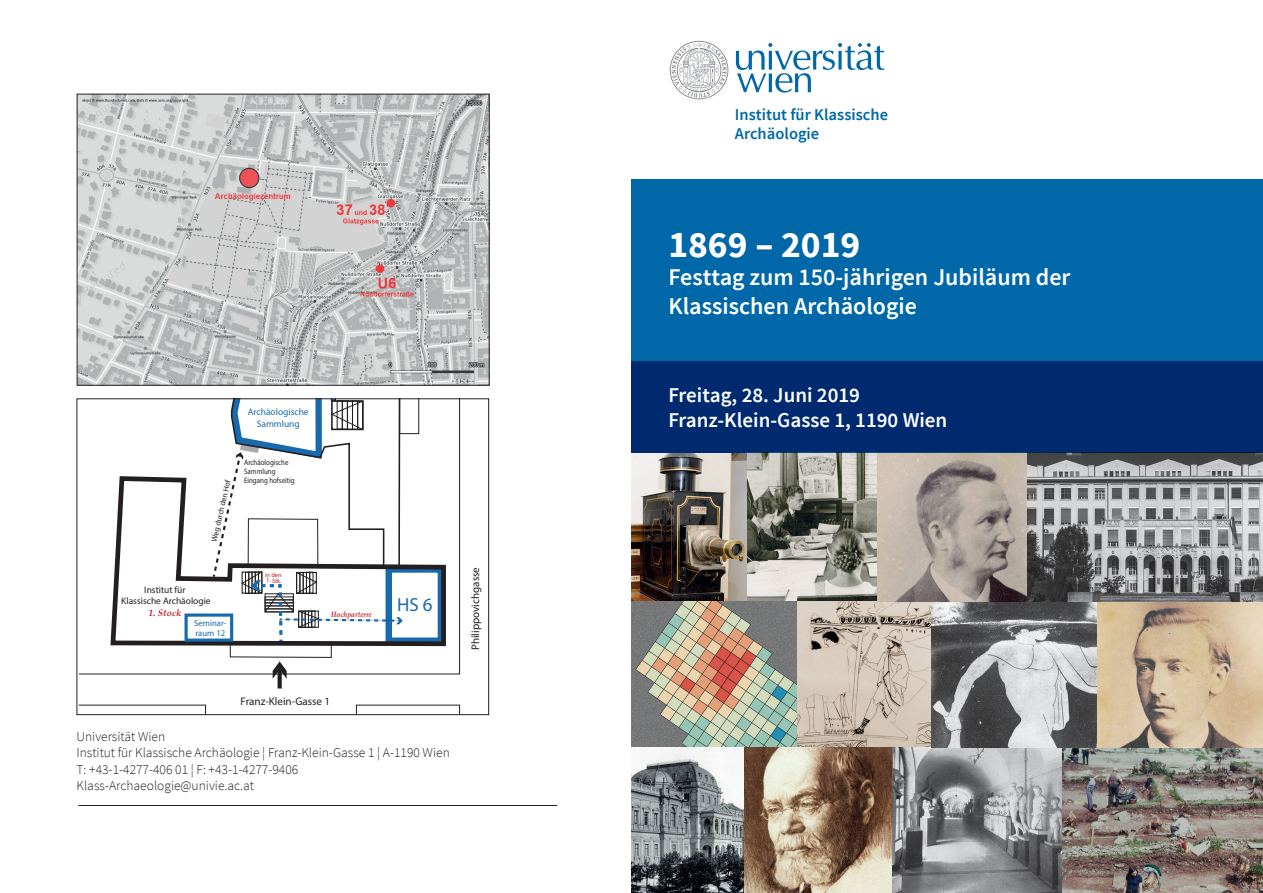
<style>
.page{position:relative;width:1263px;height:893px;background:#fff}
.page>*{position:absolute;margin:0;border:0;box-sizing:border-box;transform-origin:0 0}
.t1{font:700 37.5px "Source Sans Pro";color:#fff}
.t2{font:600 24px/28.8px "Source Sans Pro";color:#fff}
.t3{font:600 21px/25.2px "Source Sans Pro";color:#fff}
.t4{font:18.9px "Myriad Pro";color:#186aae}
.t5{font:600 16.5px/18.3px "Source Sans Pro";color:#0068a9}
.t6{font:300 13.5px/16.5px "Source Sans Pro";color:#231f20}
.t7{font:11.1px "Myriad Pro";color:#231f20}
.t8{font:9.45px/11.4px "Myriad Pro";color:#231f20;text-align:center}
.t9{font:9.45px/11.4px "Myriad Pro";color:#186aae;text-align:center}
.t10{font:italic 700 9.45px "Palatino";color:#be1d2c}
.t11{font:8.7px/10.4px "Myriad Pro";color:#186aae}
.t12{font:7.95px/9.4px "Myriad Pro";color:#231f20;scale:.88 1}
.t13{font:7.95px "Myriad Pro";color:#231f20}
.t14{font:italic 700 7.95px "Palatino";color:#be1d2c;scale:.88 1}
.t15{font:6.3px "Myriad Pro";color:#be1d2c}
.s1{color:#231f20}
</style>
<div class="page">
<svg style="left:79px;top:400px;width:381px;height:274px"></svg>
<svg style="left:79px;top:705px;width:381px;height:8px"></svg>
<svg style="left:212px;top:400px;width:207px;height:288px"></svg>
<div style="left:77px;top:398px;width:412px;height:317px;border:1px solid #231f20"></div>
<img style="left:79px;top:96px;width:408px;height:288px">
<div style="left:77px;top:94px;width:412px;height:292px;border:1px solid #231f20"></div>
<hr style="left:79px;top:805px;width:478px;height:1px;background:#231f20">
<img style="left:631px;top:453px;width:247px;height:149px">
<img style="left:1061px;top:747px;width:202px;height:146px">
<img style="left:796px;top:602px;width:135px;height:145px">
<img style="left:891px;top:747px;width:170px;height:146px">
<img style="left:931px;top:602px;width:167px;height:145px">
<img style="left:631px;top:747px;width:113px;height:146px">
<img style="left:1098px;top:602px;width:165px;height:146px">
<img style="left:878px;top:453px;width:385px;height:149px">
<img style="left:631px;top:602px;width:165px;height:145px">
<div style="left:631px;top:179px;width:632px;height:183px;background:#0068a9"></div>
<svg style="left:670px;top:41px;width:58px;height:58px"></svg>
<svg style="left:736px;top:43px;width:149px;height:50px"></svg>
<div style="left:631px;top:362px;width:632px;height:91px;background:#002a70"></div>
<img style="left:744px;top:747px;width:147px;height:146px">
<p class="t13" style="left:209px;top:541px;width:65px;rotate:-77deg">Weg durch den Hof</p>
<p class="t8" style="left:121px;top:584px;width:91px">Institut für<br>Klassische Archäologie</p>
<p class="t10" style="left:148px;top:605px;width:35px">1. Stock</p>
<p class="t11" style="left:194px;top:617px;width:34px">Seminar&shy;raum 12</p>
<p class="t9" style="left:248px;top:406px;width:62px">Archäologische<br>Sammlung</p>
<p class="t12" style="left:244px;top:457px;width:59px">Archäologische<br>Sammlung<br>Eingang hofseitig</p>
<p class="t15" style="left:265px;top:571px;width:18px;rotate:1deg">in den</p>
<p class="t15" style="left:266px;top:576px;width:17px;rotate:1deg">1. Stk<span class="s1">.</span></p>
<p class="t14" style="left:331px;top:607px;width:48px">Hochparterre</p>
<p class="t7" style="left:241px;top:694px;width:91px">Franz-Klein-Gasse 1</p>
<h3 class="t4" style="left:397px;top:593px;width:37px">HS 6</h3>
<p class="t6" style="left:77px;top:728px;width:375px">Universität Wien<br>Institut für Klassische Archäologie ¦ Franz-Klein-Gasse 1 ¦ A-1190 Wien T: +43-1-4277-406 01 ¦ F: +43-1-4277-9406<br>Klass-Archaeologie@univie.ac.at</p>
<p class="t7" style="left:469px;top:650px;width:85px;rotate:-90deg">Philippovichgasse</p>
<p class="t5" style="left:735px;top:106px;width:155px">Institut für Klassische<br>Archäologie</p>
<h1 class="t1" style="left:668px;top:220px;width:193px">1869 – 2019</h1>
<h2 class="t2" style="left:668px;top:264px;width:404px">Festtag zum 150-jährigen Jubiläum der<br>Klassischen Archäologie</h2>
<h3 class="t3" style="left:668px;top:383px;width:281px">Freitag, 28. Juni 2019<br>Franz-Klein-Gasse 1, 1190 Wien</h3>
</div>
